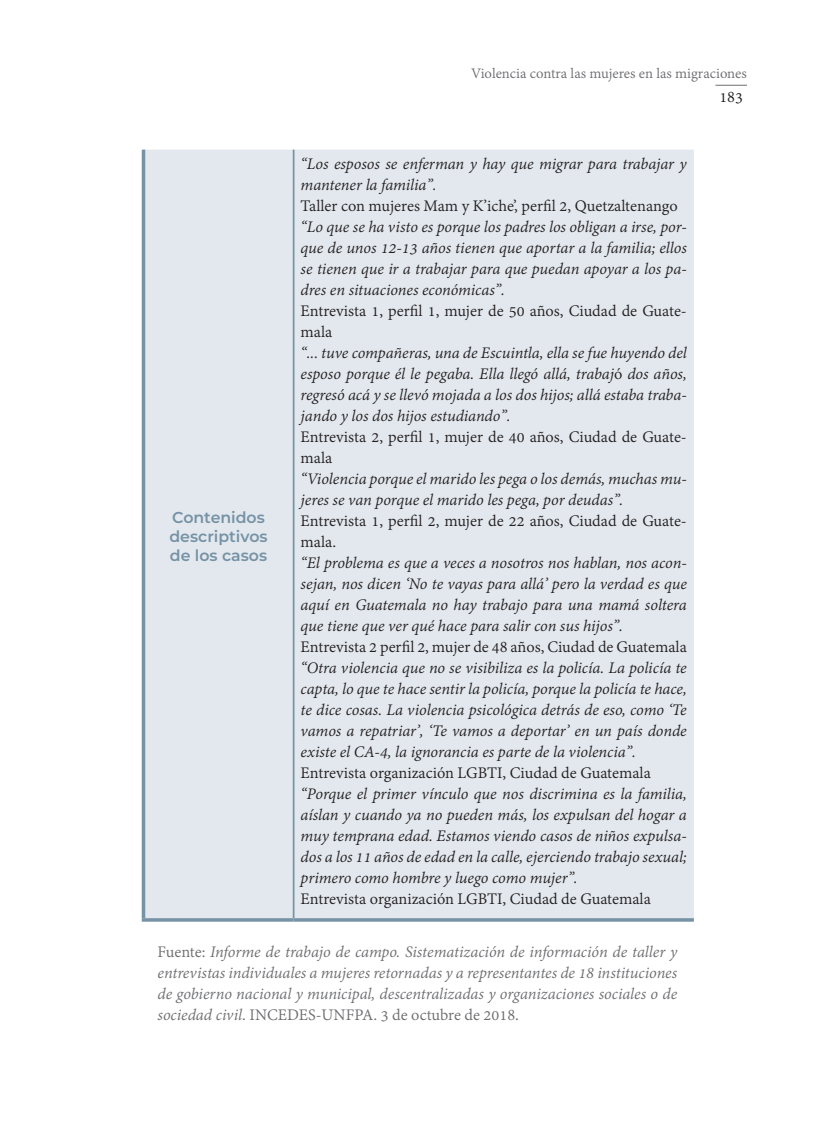
<style>
.page{position:relative;width:819px;height:1134px;background:#fff}
.page>*{position:absolute;margin:0;border:0;box-sizing:border-box;transform-origin:0 0}
.Tabla_3_peq{font:italic 17.5px/21px "Adobe Devanagari";letter-spacing:-.005em;color:#231f20;text-align:justify}
.Tabla_3_peq-2{font:17.5px/21px "Adobe Devanagari";color:#231f20}
.Nota_al_pie{font:italic 17.5px/21px "Adobe Devanagari";letter-spacing:-.005em;color:#6c6d70;text-align:justify}
.t1{font:15.75px "Adobe Devanagari";color:#6c6d70}
.Tabla_1_corregido{font:600 15.75px "Montserrat";color:#7692a5}
.s1{font-style:normal}
</style>
<div class="page">
<hr style="left:715px;top:85px;width:32px;height:1px;background:#6c6d70">
<div style="left:145px;top:150px;width:549px;height:768px;background:#e2e8ee"></div>
<hr style="left:293px;top:150px;width:2px;height:768px;background:#7692a5">
<hr style="left:142px;top:150px;width:3px;height:768px;background:#7692a5">
<svg style="left:142px;top:918px;width:152px;height:4px"></svg>
<svg style="left:294px;top:918px;width:400px;height:4px;background:#859eaf"></svg>
<p class="t1" style="left:471px;top:64px;width:277px">Violencia contra las mujeres en las migraciones</p>
<p class="Tabla_3_peq-2" style="left:719px;top:87px;width:25px">183</p>
<p class="Tabla_3_peq" style="left:301px;top:155px;width:388px">“Los esposos se enferman y hay que migrar para trabajar y mantener la familia”.</p>
<p class="Tabla_3_peq-2" style="left:301px;top:197px;width:379px">Taller con mujeres Mam y K’iche’, perfil 2, Quetzaltenango</p>
<p class="Tabla_3_peq" style="left:301px;top:218px;width:388px">“Lo que se ha visto es porque los padres los obligan a irse, por&shy;que de unos 12-13 años tienen que aportar a la familia; ellos se tienen que ir a trabajar para que puedan apoyar a los pa&shy;dres en situaciones económicas”.</p>
<p class="Tabla_3_peq-2" style="left:301px;top:302px;width:388px">Entrevista 1, perfil 1, mujer de 50 años, Ciudad de Guate&shy;mala</p>
<p class="Tabla_3_peq" style="left:301px;top:344px;width:388px">“... tuve compañeras, una de Escuintla, ella se fue huyendo del esposo porque él le pegaba. Ella llegó allá, trabaj<span class="s1">ó</span> dos años, regresó acá y se llevó mojada a los dos hijos; allá estaba traba&shy;jando y los dos hijos estudiando”.</p>
<p class="Tabla_3_peq-2" style="left:301px;top:428px;width:388px">Entrevista 2, perfil 1, mujer de 40 años, Ciudad de Guate&shy;mala</p>
<p class="Tabla_3_peq" style="left:301px;top:470px;width:388px">“Violencia porque el marido les pega o los demás, muchas mu&shy;jeres se van porque el marido les pega, por deudas”.</p>
<p class="Tabla_3_peq-2" style="left:301px;top:512px;width:388px">Entrevista 1, perfil 2, mujer de 22 años, Ciudad de Guate&shy;mala.</p>
<p class="Tabla_3_peq" style="left:301px;top:554px;width:388px">“El problema es que a veces a nosotros nos hablan, nos acon&shy;sejan, nos dicen ‘No te vayas para allá’ pero la verdad es que aquí en Guatemala no hay trabajo para una mamá soltera que tiene que ver qué hace para salir con sus hijos”.</p>
<p class="Tabla_3_peq-2" style="left:301px;top:638px;width:388px">Entrevista 2 perfil 2, mujer de 48 años, Ciudad de Guatemala</p>
<p class="Tabla_3_peq" style="left:301px;top:659px;width:388px">“Otra violencia que no se visibiliza es la policía. La policía te capta, lo que te hace sentir la policía, porque la policía te hace, te dice cosas. La violencia psicológica detrás de eso, como ‘Te vamos a repatriar’, ‘Te vamos a deportar’ en un país donde existe el CA-4, la ignorancia es parte de la violencia”.</p>
<p class="Tabla_3_peq-2" style="left:301px;top:764px;width:352px">Entrevista organización LGBTI, Ciudad de Guatemala</p>
<p class="Tabla_3_peq" style="left:301px;top:785px;width:388px">“Porque el primer vínculo que nos discrimina es la familia, aíslan y cuando ya no pueden más, los expulsan del hogar a muy temprana edad. Estamos viendo casos de niños expulsa&shy;dos a los 11 años de edad en la calle, ejerciendo trabajo sexual; primero como hombre y luego como mujer”.</p>
<p class="Tabla_3_peq-2" style="left:301px;top:890px;width:352px">Entrevista organización LGBTI, Ciudad de Guatemala</p>
<p class="Nota_al_pie" style="left:158px;top:943px;width:521px"><span class="s1">Fuente:</span> Informe de trabajo de campo. Sistematización de información de taller y entrevistas individuales a mujeres retornadas y a representantes de 18 instituciones de gobierno nacional y municipal, descentralizadas y organizaciones sociales o de sociedad civil<span class="s1">. INCEDES-UNFPA. 3 de octubre de 2018.</span></p>
<p class="Tabla_1_corregido" style="left:172px;top:506px;width:94px">Contenidos</p>
<p class="Tabla_1_corregido" style="left:169px;top:525px;width:100px">descriptivos</p>
<p class="Tabla_1_corregido" style="left:170px;top:544px;width:99px">de los casos</p>
</div>
